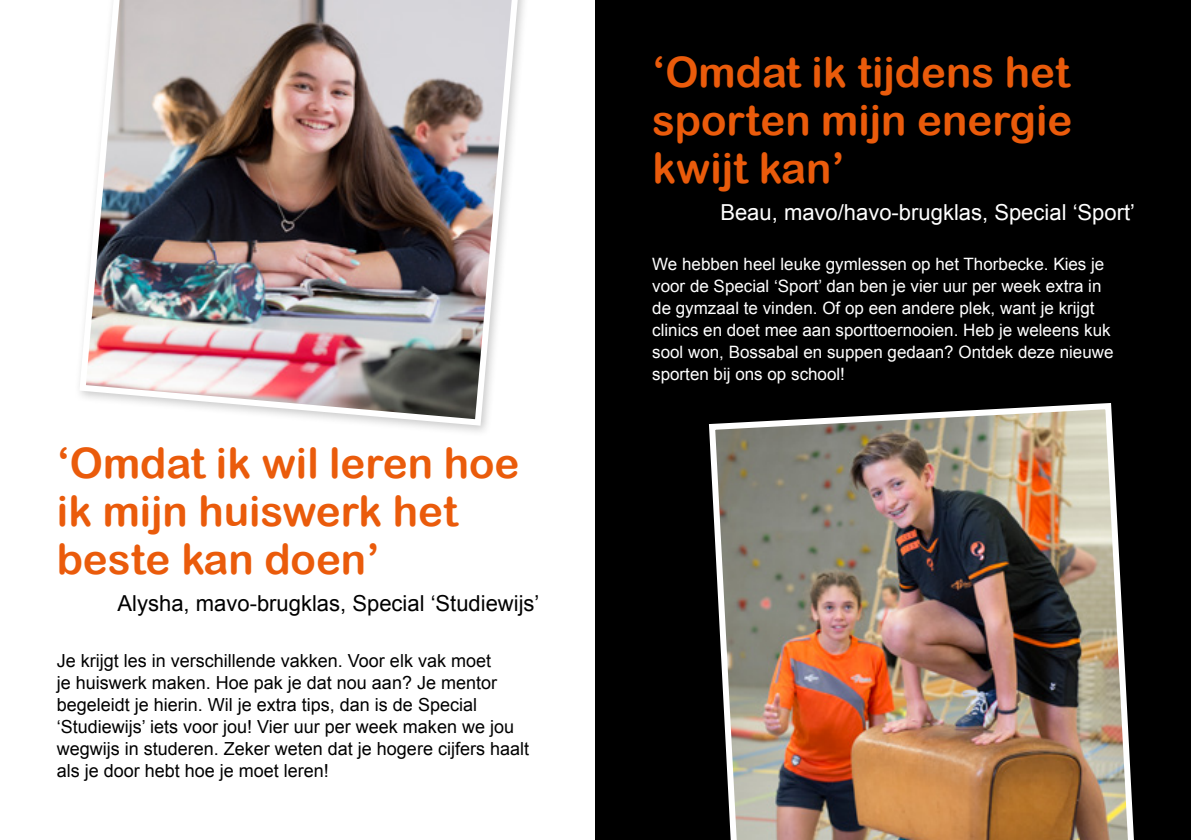
<style>
.page{position:relative;width:1191px;height:840px;background:#fff}
.page>*{position:absolute;margin:0;border:0;box-sizing:border-box;transform-origin:0 0}
.t1{font:42px/48px "Arial Rounded MT Bold";color:#ea5b0b}
.t2{font:22px "Arial";color:#000}
.t3{font:22px "Arial";color:#fff}
.t4{font:18px/22px "Arial";color:#000}
.t5{font:17px/22px "Arial";color:#fff}
</style>
<div class="page">
<img style="left:79px;top:0;width:446px;height:428px">
<div style="left:595px;top:0;width:596px;height:839px;background:#000"></div>
<img style="left:708px;top:403px;width:426px;height:436px">
<h1 class="t1" style="left:57px;top:438px;width:464px">‘Omdat ik wil leren hoe ik mijn huiswerk het beste kan doen’</h1>
<p class="t2" style="left:118px;top:588px;width:423px">Alysha, mavo-brugklas, Special ‘Studiewijs’</p>
<p class="t4" style="left:57px;top:649px;width:474px">Je krijgt les in verschillende vakken. Voor elk vak moet<br>je huiswerk maken. Hoe pak je dat nou aan? Je mentor begeleidt je hierin. Wil je extra tips, dan is de Special ‘Studiewijs’ iets voor jou! Vier uur per week maken we jou wegwijs in studeren. Zeker weten dat je hogere cijfers haalt als je door hebt hoe je moet leren!</p>
<h1 class="t1" style="left:652px;top:48px;width:421px;text-align:justify">‘Omdat ik tijdens het sporten mijn energie kwijt kan’</h1>
<p class="t3" style="left:720px;top:198px;width:416px">Beau, mavo/havo-brugklas, Special ‘Sport’</p>
<p class="t5" style="left:652px;top:253px;width:463px">We hebben heel leuke gymlessen op het Thorbecke. Kies je voor de Special ‘Sport’ dan ben je vier uur per week extra in de gymzaal te vinden. Of op een andere plek, want je krijgt clinics en doet mee aan sporttoernooien. Heb je weleens kuk sool won, Bossabal en suppen gedaan? Ontdek deze nieuwe sporten bij ons op school!</p>
</div>
